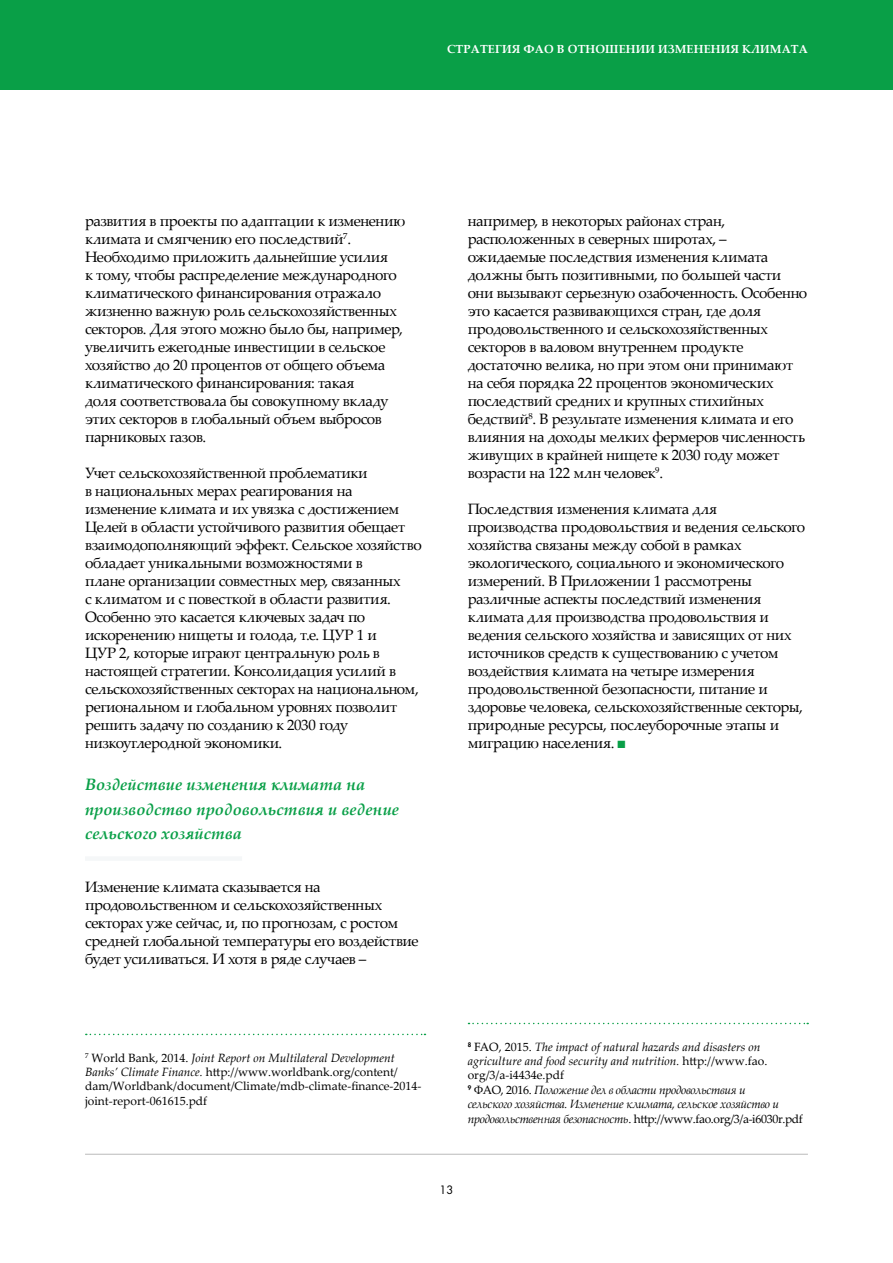
<style>
.page{position:relative;width:893px;height:1263px;background:#fff}
.page>*{position:absolute;margin:0;border:0;box-sizing:border-box;transform-origin:0 0}
.t1{font:italic 700 16.5px/24.8px "Palatino Linotype";color:#099f47}
.t2{font:15px/18px "Palatino Linotype";letter-spacing:-.025em;color:#000}
.t3{font:italic 12px/14.4px "Palatino Linotype";letter-spacing:-.03em;color:#000}
.t4{font:12px/14.4px "Palatino Linotype";color:#000}
.t5{font:700 11.7px "Palatino Linotype";letter-spacing:.01em;color:#fff}
.t6{font:11.25px "Futura Std";color:#000}
.s1{color:#099f47}
.s2{font-style:italic}
.s3{font-style:normal}
</style>
<div class="page">
<hr style="left:85px;top:1154px;width:723px;height:1px;background:#bababa">
<div style="left:0;top:0;width:893px;height:89px;background:#099f47"></div>
<div style="left:85px;top:856px;width:157px;height:5px;background:#f5f7f8"></div>
<svg style="left:86px;top:1034px;width:339px;height:1px"></svg>
<svg style="left:468px;top:1023px;width:340px;height:1px"></svg>
<p class="t5" style="left:447px;top:41px;width:362px">СТРАТЕГИЯ ФАО В ОТНОШЕНИИ ИЗМЕНЕНИЯ КЛИМАТА</p>
<p class="t2" style="left:85px;top:211px;width:322px">развития в проекты по адаптации к изменению климата и смягчению его последствий<sup>7</sup><sup>1</sup>.<br>Необходимо приложить дальнейшие усилия<br>к тому, чтобы распределение международного климатического финансирования отражало жизненно важную роль сельскохозяйственных секторов. Для этого можно было бы, например, увеличить ежегодные инвестиции в сельское хозяйство до 20 процентов от общего объема климатического финансирования: такая<br>доля соответствовала бы совокупному вкладу этих секторов в глобальный объем выбросов парниковых газов.</p>
<p class="t2" style="left:85px;top:463px;width:338px">Учет сельскохозяйственной проблематики<br>в национальных мерах реагирования на изменение климата и их увязка с достижением Целей в области устойчивого развития обещает взаимодополняющий эффект. Сельское хозяйство обладает уникальными возможностями в<br>плане организации совместных мер, связанных<br>с климатом и с повесткой в области развития.<br>Особенно это касается ключевых задач по искоренению нищеты и голода, т.е. ЦУР 1 и<br>ЦУР 2, которые играют центральную роль в настоящей стратегии. Консолидация усилий в сельскохозяйственных секторах на национальном, региональном и глобальном уровнях позволит решить задачу по созданию к 2030 году низкоуглеродной экономики.</p>
<p class="t1" style="left:85px;top:771px;width:316px">Воздействие изменения климата на производство продовольствия и ведение сельского хозяйства</p>
<p class="t2" style="left:85px;top:877px;width:335px">Изменение климата сказывается на продовольственном и сельскохозяйственных секторах уже сейчас, и, по прогнозам, с ростом средней глобальной температуры его воздействие будет усиливаться. И хотя в ряде случаев –</p>
<p class="t2" style="left:468px;top:211px;width:341px">например, в некоторых районах стран, расположенных в северных широтах, – ожидаемые последствия изменения климата должны быть позитивными, по большей части они вызывают серьезную озабоченность. Особенно это касается развивающихся стран, где доля продовольственного и сельскохозяйственных секторов в валовом внутреннем продукте достаточно велика, но при этом они принимают на себя порядка 22 процентов экономических последствий средних и крупных стихийных бедствий<sup>8</sup><sup>1</sup>. В результате изменения климата и его влияния на доходы мелких фермеров численность живущих в крайней нищете к 2030 году может возрасти на 122 млн человек<sup>9</sup><sup>2</sup>.</p>
<p class="t2" style="left:468px;top:499px;width:339px">Последствия изменения климата для производства продовольствия и ведения сельского хозяйства связаны между собой в рамках экологического, социального и экономического измерений. В Приложении 1 рассмотрены различные аспекты последствий изменения климата для производства продовольствия и ведения сельского хозяйства и зависящих от них источников средств к существованию с учетом воздействия климата на четыре измерения продовольственной безопасности, питание и здоровье человека, сельскохозяйственные секторы, природные ресурсы, послеуборочные этапы и миграцию населения. <span class="s1">■</span></p>
<p class="t4" style="left:85px;top:1050px;width:338px"><sup>7</sup> World Bank, 2014. <span class="s2">Joint Report on Multilateral Development Banks’ Climate Finance.</span> http://www.worldbank.org/content/ dam/Worldbank/document/Climate/mdb-climate-finance-2014- joint-report-061615.pdf</p>
<p class="t3" style="left:468px;top:1039px;width:337px"><sup>8</sup> <span class="s3">FAO, 2015.</span> The impact of natural hazards and disasters on agriculture and food security and nutrition. <span class="s3">http://www.fao. org/3/a-i4434e.pdf<br></span><sup>9</sup> <span class="s3">ФАО, 2016.</span> Положение дел в области продовольствия и<br>сельского хозяйства. Изменение климата, сельское хозяйство и продовольственная безопасность<span class="s3">. http://www.fao.org/3/a-i6030r.pdf</span></p>
<p class="t6" style="left:440px;top:1183px;width:15px">13</p>
</div>
